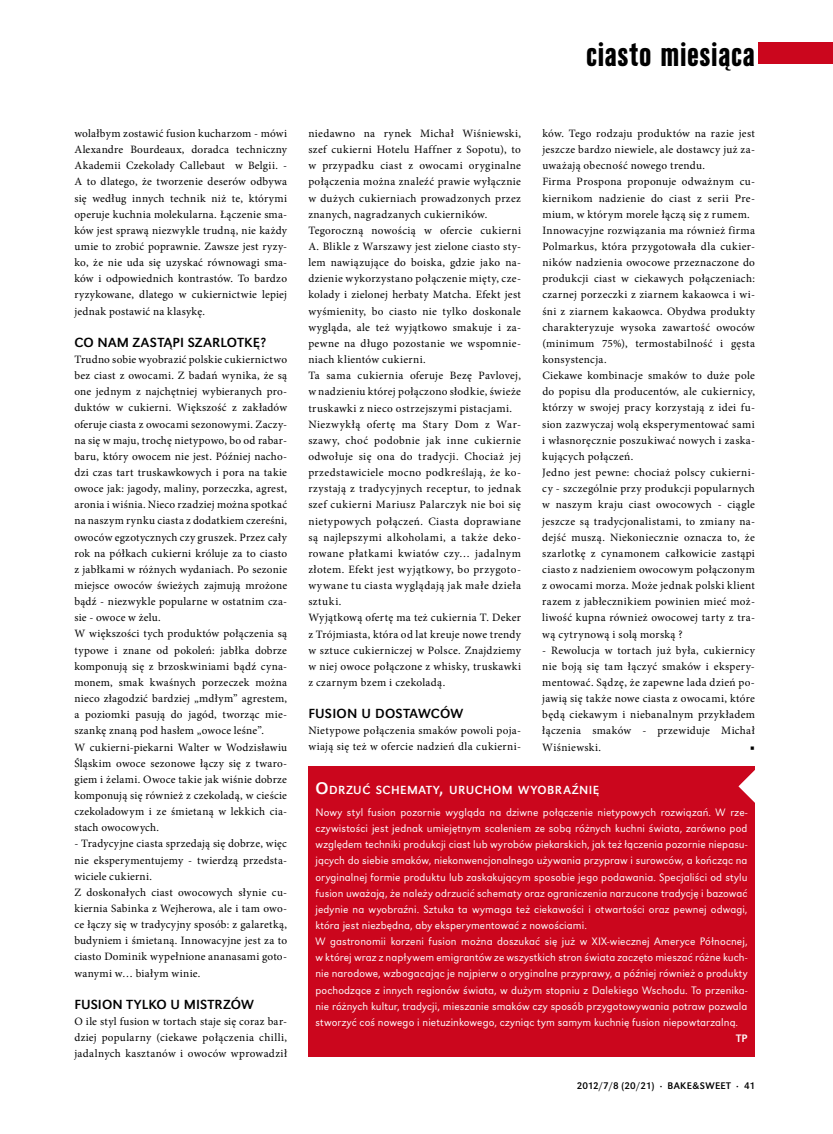
<style>
.page{position:relative;width:833px;height:1134px;background:#fff}
.page>*{position:absolute;margin:0;border:0;box-sizing:border-box;transform-origin:0 0}
.t1{font:33.75px "URW Grotesk TCE Bol Con";letter-spacing:.01em;color:#000}
.t2{font:13.75px "URW Grotesk TCE";letter-spacing:.02em;color:#000}
.t3{font:12.25px "URW Grotesk TCE";letter-spacing:.04em;color:#fff}
.t4{font:11.25px/16.1px "Minion Pro";letter-spacing:.03em;color:#000}
.t5{font:300 11.25px/16.1px "URW Grotesk TCE";letter-spacing:.01em;color:#fff}
.t6{font:11.25px "URW Grotesk TCE";color:#fff}
.t7{font:10px "URW Grotesk TCE";letter-spacing:.005em;color:#000}
.s1{font-size:17.5px}
</style>
<div class="page">
<div style="left:758px;top:42px;width:75px;height:22px;background:#cb061d"></div>
<div style="left:308px;top:766px;width:446px;height:291px;background:#cb061d"></div>
<svg style="left:738px;top:770px;width:17px;height:33px"></svg>
<h1 class="t1" style="left:586px;top:37px;width:170px">ciasto miesiąca</h1>
<p class="t4" style="left:74px;top:125px;width:214px;text-align:justify">wolałbym zostawić fusion kucharzom - mówi Alexandre Bourdeaux, doradca techniczny Akademii Czekolady Callebaut w Belgii. - A to dlatego, że tworzenie deserów odbywa się według innych technik niż te, którymi operuje kuchnia molekularna. Łączenie sma&shy;ków jest sprawą niezwykle trudną, nie każdy umie to zrobić poprawnie. Zawsze jest ryzy&shy;ko, że nie uda się uzyskać równowagi sma&shy;ków i odpowiednich kontrastów. To bardzo ryzykowane, dlatego w cukiernictwie lepiej jednak postawić na klasykę.</p>
<p class="t2" style="left:74px;top:334px;width:193px">CO NAM ZASTĄPI SZARLOTKĘ?</p>
<p class="t4" style="left:74px;top:351px;width:214px">Trudno sobie wyobrazić polskie cukiernictwo bez ciast z owocami. Z badań wynika, że są one jednym z najchętniej wybieranych pro&shy;duktów w cukierni. Większość z zakładów oferuje ciasta z owocami sezonowymi. Zaczy&shy;na się w maju, trochę nietypowo, bo od rabar&shy;baru, który owocem nie jest. Później nacho&shy;dzi czas tart truskawkowych i pora na takie owoce jak: jagody, maliny, porzeczka, agrest, aronia i wiśnia. Nieco rzadziej można spotkać na naszym rynku ciasta z dodatkiem czereśni, owoców egzotycznych czy gruszek. Przez cały rok na półkach cukierni króluje za to ciasto z jabłkami w różnych wydaniach. Po sezonie miejsce owoców świeżych zajmują mrożone bądź - niezwykle popularne w ostatnim cza&shy;sie - owoce w żelu.<br>W większości tych produktów połączenia są typowe i znane od pokoleń: jabłka dobrze komponują się z brzoskwiniami bądź cyna&shy;monem, smak kwaśnych porzeczek można nieco złagodzić bardziej „mdłym” agrestem, a poziomki pasują do jagód, tworząc mie&shy;szankę znaną pod hasłem „owoce leśne”.<br>W cukierni-piekarni Walter w Wodzisławiu Śląskim owoce sezonowe łączy się z twaro&shy;giem i żelami. Owoce takie jak wiśnie dobrze komponują się również z czekoladą, w cieście czekoladowym i ze śmietaną w lekkich cia&shy;stach owocowych.</p>
<p class="t4" style="left:74px;top:836px;width:214px">- Tradycyjne ciasta sprzedają się dobrze, więc nie eksperymentujemy - twierdzą przedsta&shy;wiciele cukierni.<br>Z doskonałych ciast owocowych słynie cu&shy;kiernia Sabinka z Wejherowa, ale i tam owo&shy;ce łączy się w tradycyjny sposób: z galaretką, budyniem i śmietaną. Innowacyjne jest za to ciasto Dominik wypełnione ananasami goto&shy;wanymi w… białym winie.</p>
<p class="t2" style="left:74px;top:996px;width:178px">FUS ION TYLKO U MISTRZÓW</p>
<p class="t4" style="left:74px;top:1013px;width:214px;text-align:justify">O ile styl fusion w tortach staje się coraz bar&shy;dziej popularny (ciekawe połączenia chilli, jadalnych kasztanów i owoców wprowadził</p>
<p class="t4" style="left:308px;top:125px;width:214px">niedawno na rynek Michał Wiśniewski, szef cukierni Hotelu Haffner z Sopotu), to w przypadku ciast z owocami oryginalne połączenia można znaleźć prawie wyłącznie w dużych cukierniach prowadzonych przez znanych, nagradzanych cukierników.<br>Tegoroczną nowością w ofercie cukierni A. Blikle z Warszawy jest zielone ciasto sty&shy;lem nawiązujące do boiska, gdzie jako na&shy;dzienie wykorzystano połączenie mięty, cze&shy;kolady i zielonej herbaty Matcha. Efekt jest wyśmienity, bo ciasto nie tylko doskonale wygląda, ale też wyjątkowo smakuje i za&shy;pewne na długo pozostanie we wspomnie&shy;niach klientów cukierni.<br>Ta sama cukiernia oferuje Bezę Pavlovej, w nadzieniu której połączono słodkie, świeże truskawki z nieco ostrzejszymi pistacjami.<br>Niezwykłą ofertę ma Stary Dom z War&shy;szawy, choć podobnie jak inne cukiernie odwołuje się ona do tradycji. Chociaż jej przedstawiciele mocno podkreślają, że ko&shy;rzystają z tradycyjnych receptur, to jednak szef cukierni Mariusz Palarczyk nie boi się nietypowych połączeń. Ciasta doprawiane są najlepszymi alkoholami, a także deko&shy;rowane płatkami kwiatów czy… jadalnym złotem. Efekt jest wyjątkowy, bo przygoto&shy;wywane tu ciasta wyglądają jak małe dzieła sztuki.<br>Wyjątkową ofertę ma też cukiernia T. Deker z Trójmiasta, która od lat kreuje nowe trendy w sztuce cukierniczej w Polsce. Znajdziemy w niej owoce połączone z whisky, truskawki z czarnym bzem i czekoladą.</p>
<p class="t2" style="left:308px;top:706px;width:62px">FUSION UDOST</p>
<p class="t2" style="left:409px;top:706px;width:52px">AWCÓW</p>
<p class="t4" style="left:308px;top:723px;width:214px">Nietypowe połączenia smaków powoli poja&shy;wiają się też w ofercie nadzień dla cukierni-</p>
<p class="t3" style="left:315px;top:782px;width:285px"><span class="s1">O</span> DRZUĆ SCHEMATY<span class="s1">,</span> URUCHOM WYOBRAŹNIĘ</p>
<p class="t5" style="left:315px;top:804px;width:433px">Nowy styl fusion pozornie wygląda na dziwne połączenie nietypowych rozwiązań. W rze&shy;czywistości jest jednak umiejętnym scaleniem ze sobą różnych kuchni świata, zarówno pod względem techniki produkcji ciast lub wyrobów piekarskich, jak też łączenia pozornie niepasu&shy;jących do siebie smaków, niekonwencjonalnego używania przypraw i surowców, a kończąc na oryginalnej formie produktu lub zaskakującym sposobie jego podawania. Specjaliści od stylu fusion uważają, że należy odrzucić schematy oraz ograniczenia narzucone tradycję i bazować jedynie na wyobraźni. Sztuka ta wymaga też ciekawości i otwartości oraz pewnej odwagi, która jest niezbędna, aby eksperymentować z nowościami.<br>W gastronomii korzeni fusion można doszukać się już w XIX-wiecznej Ameryce Północnej, w której wraz z napływem emigrantów ze wszystkich stron świata zaczęto mieszać różne kuch&shy;nie narodowe, wzbogacając je najpierw o oryginalne przyprawy, a później również o produkty pochodzące z innych regionów świata, w dużym stopniu z Dalekiego Wschodu. To przenika&shy;nie różnych kultur, tradycji, mieszanie smaków czy sposób przygotowywania potraw pozwala stworzyć coś nowego i nietuzinkowego, czyniąc tym samym kuchnię fusion niepowtarzalną.</p>
<p class="t6" style="left:736px;top:1032px;width:10px">TP</p>
<p class="t4" style="left:542px;top:125px;width:214px">ków. Tego rodzaju produktów na razie jest jeszcze bardzo niewiele, ale dostawcy już za&shy;uważają obecność nowego trendu.<br>Firma Prospona proponuje odważnym cu&shy;kiernikom nadzienie do ciast z serii Pre&shy;mium, w którym morele łączą się z rumem.<br>Innowacyjne rozwiązania ma również firma Polmarkus, która przygotowała dla cukier&shy;ników nadzienia owocowe przeznaczone do produkcji ciast w ciekawych połączeniach: czarnej porzeczki z ziarnem kakaowca i wi&shy;śni z ziarnem kakaowca. Obydwa produkty charakteryzuje wysoka zawartość owoców (minimum 75%), termostabilność i gęsta konsystencja.<br>Ciekawe kombinacje smaków to duże pole do popisu dla producentów, ale cukiernicy, którzy w swojej pracy korzystają z idei fu&shy;sion zazwyczaj wolą eksperymentować sami i własnoręcznie poszukiwać nowych i zaska&shy;kujących połączeń.<br>Jedno jest pewne: chociaż polscy cukierni&shy;cy - szczególnie przy produkcji popularnych w naszym kraju ciast owocowych - ciągle jeszcze są tradycjonalistami, to zmiany na&shy;dejść muszą. Niekoniecznie oznacza to, że szarlotkę z cynamonem całkowicie zastąpi ciasto z nadzieniem owocowym połączonym z owocami morza. Może jednak polski klient razem z jabłecznikiem powinien mieć moż&shy;liwość kupna również owocowej tarty z tra&shy;wą cytrynową i solą morską ?</p>
<p class="t4" style="left:542px;top:642px;width:214px;text-align:justify">- Rewolucja w tortach już była, cukiernicy nie boją się tam łączyć smaków i ekspery&shy;mentować. Sądzę, że zapewne lada dzień po&shy;jawią się także nowe ciasta z owocami, które będą ciekawym i niebanalnym przykładem łączenia smaków - przewiduje Michał Wiśniewski.</p>
<p class="t4" style="left:750px;top:739px;width:6px">■</p>
<p class="t7" style="left:576px;top:1080px;width:105px">2012/7/8 (20/21) · BAKE</p>
<p class="t7" style="left:692px;top:1080px;width:64px">&amp;SWEET · 41</p>
</div>
